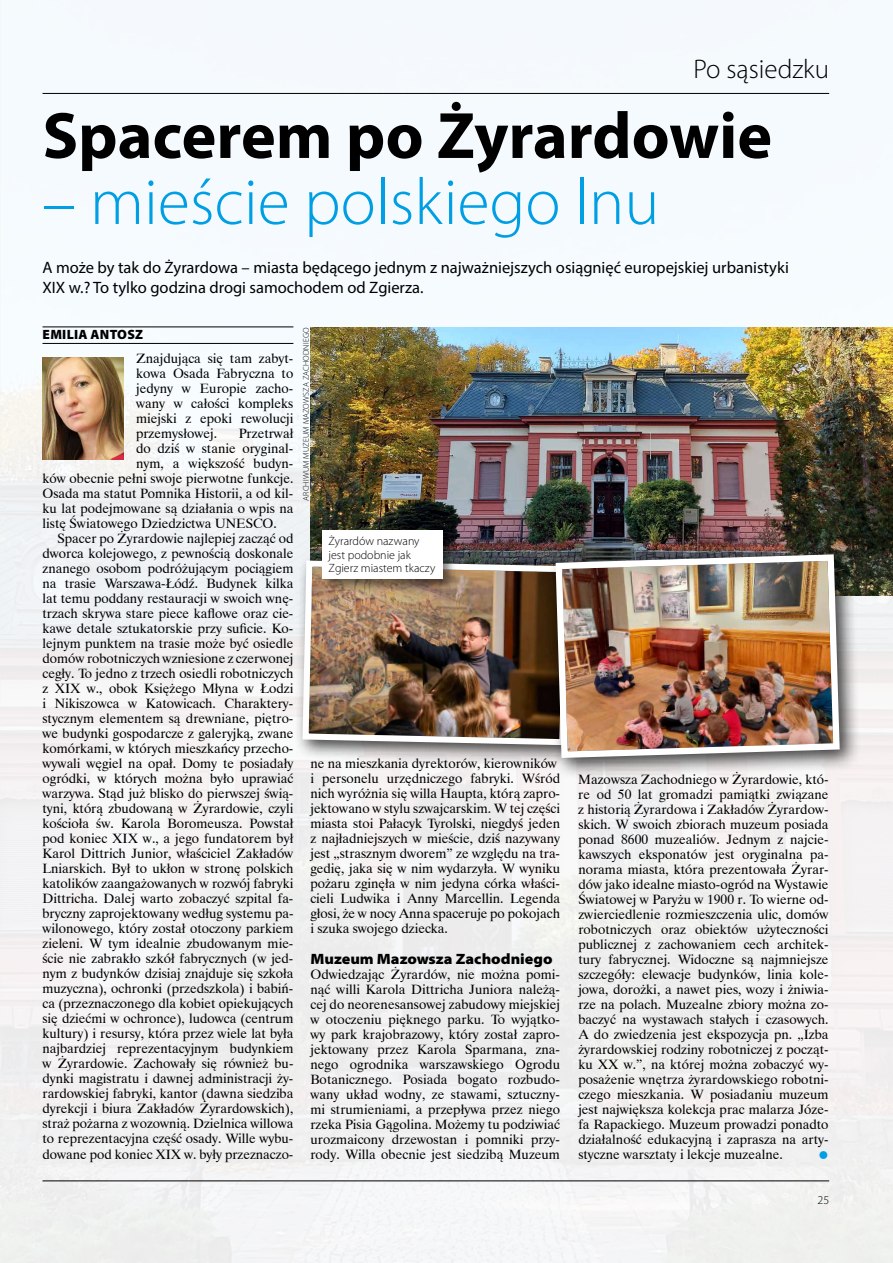
<style>
.page{position:relative;width:893px;height:1263px;background:#fff}
.page>*{position:absolute;margin:0;border:0;box-sizing:border-box;transform-origin:0 0}
.t1{font:700 66px "Myriad Pro";color:#000}
.t2{font:300 66px "Myriad Pro";color:#009fe3}
.t3{font:300 27px "Myriad Pro";color:#000}
.t4{font:16.5px/19.5px "Myriad Pro";color:#000}
.t5{font:900 semi-expanded 15px "Myriad Pro";color:#000}
.t6{font:13.5px/15px "Dutch 801 BT";letter-spacing:-.005em;color:#000;text-align:justify}
.t7{font:900 13.5px "Myriad Pro";letter-spacing:.02em;color:#000}
.t8{font:13.5px "Wingdings";color:#009fe3}
.t9{font:300 12px/13.5px "Myriad Pro";color:#000}
.t10{font:300 8.25px "Myriad Pro";letter-spacing:.02em;color:#000}
</style>
<div class="page">
<img style="left:0;top:0;width:893px;height:1263px">
<hr style="left:43px;top:1180px;width:786px;height:1px;background:#000">
<hr style="left:43px;top:93px;width:786px;height:1px;background:#000">
<hr style="left:43px;top:327px;width:250px;height:1px;background:#000">
<hr style="left:43px;top:343px;width:250px;height:1px;background:#000">
<img style="left:43px;top:357px;width:80px;height:102px">
<img style="left:572px;top:327px;width:321px;height:268px">
<img style="left:300px;top:19px;width:272px;height:1244px">
<div style="left:547px;top:546px;width:314px;height:233px;background:#000;opacity:.75"></div>
<img style="left:552px;top:551px;width:291px;height:210px">
<div style="left:320px;top:528px;width:137px;height:65px;background:#000;opacity:.5"></div>
<div style="left:322px;top:530px;width:120px;height:49px;background:#fff"></div>
<h2 class="t3" style="left:693px;top:54px;width:137px">Po sąsiedzku</h2>
<h1 class="t1" style="left:43px;top:93px;width:731px">Spacerem po Żyrardowie</h1>
<h1 class="t2" style="left:43px;top:166px;width:618px">– mieście polskiego lnu</h1>
<p class="t4" style="left:43px;top:258px;width:748px">A może by tak do Żyrardowa – miasta będącego jednym z najważniejszych osiągnięć europejskiej urbanistyki<br>XIX w.? To tylko godzina drogi samochodem od Zgierza.</p>
<p class="t7" style="left:43px;top:327px;width:102px">EMILIA ANTOSZ</p>
<p class="t6" style="left:136px;top:351px;width:159px">Znajdująca się tam zabyt&shy;kowa Osada Fabryczna to jedyny w Europie zacho&shy;wany w całości kompleks miejski z epoki rewolucji przemysłowej.</p>
<p class="t10" style="left:302px;top:501px;width:175px;rotate:-90deg">ARCHIWUM MUZEUM MAZOWSZA ZACHODNIEGO</p>
<p class="t6" style="left:239px;top:426px;width:56px">Przetrwał</p>
<p class="t6" style="left:136px;top:441px;width:159px">do dziś w stanie oryginal-</p>
<p class="t6" style="left:136px;top:456px;width:159px">nym, a większość budyn-</p>
<p class="t6" style="left:43px;top:471px;width:252px">ków obecnie pełni swoje pierwotne funkcje.</p>
<p class="t6" style="left:43px;top:486px;width:252px">Osada ma statut Pomnika Historii, a od kil-</p>
<p class="t6" style="left:43px;top:501px;width:252px">ku lat podejmowane są działania o wpis na</p>
<p class="t6" style="left:43px;top:516px;width:236px">listę Światowego Dziedzictwa UNESCO.</p>
<p class="t6" style="left:58px;top:531px;width:237px">Spacer po Żyrardowie najlepiej zacząć od</p>
<p class="t6" style="left:43px;top:546px;width:252px">dworca kolejowego, z pewnością doskonale</p>
<p class="t6" style="left:43px;top:561px;width:252px">znanego osobom podróżującym pociągiem</p>
<p class="t6" style="left:43px;top:576px;width:252px">na trasie Warszawa-Łódź. Budynek kilka</p>
<p class="t6" style="left:43px;top:591px;width:252px">lat temu poddany restauracji w swoich wnę-</p>
<p class="t6" style="left:43px;top:606px;width:252px">trzach skrywa stare piece kaflowe oraz cie-</p>
<p class="t6" style="left:43px;top:621px;width:252px">kawe detale sztukatorskie przy suficie. Ko-</p>
<p class="t6" style="left:43px;top:636px;width:252px">lejnym punktem na trasie może być osiedle</p>
<p class="t6" style="left:43px;top:651px;width:252px">domów robotniczych wzniesione z czerwonej</p>
<p class="t6" style="left:43px;top:666px;width:252px">cegły. To jedno z trzech osiedli robotniczych</p>
<p class="t6" style="left:43px;top:681px;width:252px">z XIX w., obok Księżego Młyna w Łodzi</p>
<p class="t6" style="left:43px;top:696px;width:252px">i Nikiszowca w Katowicach. Charaktery-</p>
<p class="t6" style="left:43px;top:711px;width:252px">stycznym elementem są drewniane, piętro-</p>
<p class="t6" style="left:43px;top:726px;width:252px">we budynki gospodarcze z galeryjką, zwane</p>
<p class="t6" style="left:43px;top:741px;width:252px">komórkami, w których mieszkańcy przecho-</p>
<p class="t6" style="left:43px;top:756px;width:252px">wywali węgiel na opał. Domy te posiadały</p>
<p class="t6" style="left:43px;top:771px;width:252px">ogródki, w których można było uprawiać</p>
<p class="t6" style="left:43px;top:786px;width:252px">warzywa. Stąd już blisko do pierwszej świą-</p>
<p class="t6" style="left:43px;top:801px;width:252px">tyni, którą zbudowaną w Żyrardowie, czyli</p>
<p class="t6" style="left:43px;top:816px;width:252px">kościoła św. Karola Boromeusza. Powstał</p>
<p class="t6" style="left:43px;top:831px;width:252px">pod koniec XIX w., a jego fundatorem był</p>
<p class="t6" style="left:43px;top:846px;width:252px">Karol Dittrich Junior, właściciel Zakładów</p>
<p class="t6" style="left:43px;top:861px;width:252px">Lniarskich. Był to ukłon w stronę polskich</p>
<p class="t6" style="left:43px;top:876px;width:252px">katolików zaangażowanych w rozwój fabryki</p>
<p class="t6" style="left:43px;top:891px;width:252px">Dittricha. Dalej warto zobaczyć szpital fa-</p>
<p class="t6" style="left:43px;top:906px;width:252px">bryczny zaprojektowany według systemu pa-</p>
<p class="t6" style="left:43px;top:921px;width:252px">wilonowego, który został otoczony parkiem</p>
<p class="t6" style="left:43px;top:936px;width:252px">zieleni. W tym idealnie zbudowanym mie-</p>
<p class="t6" style="left:43px;top:951px;width:252px">ście nie zabrakło szkół fabrycznych (w jed-</p>
<p class="t6" style="left:43px;top:966px;width:252px">nym z budynków dzisiaj znajduje się szkoła</p>
<p class="t6" style="left:43px;top:981px;width:252px">muzyczna), ochronki (przedszkola) i babiń-</p>
<p class="t6" style="left:43px;top:996px;width:252px">ca (przeznaczonego dla kobiet opiekujących</p>
<p class="t6" style="left:43px;top:1011px;width:252px">się dziećmi w ochronce), ludowca (centrum</p>
<p class="t6" style="left:43px;top:1026px;width:252px">kultury) i resursy, która przez wiele lat była</p>
<p class="t6" style="left:43px;top:1041px;width:252px">najbardziej reprezentacyjnym budynkiem</p>
<p class="t6" style="left:43px;top:1056px;width:252px">w Żyrardowie. Zachowały się również bu-</p>
<p class="t6" style="left:43px;top:1071px;width:252px">dynki magistratu i dawnej administracji ży-</p>
<p class="t6" style="left:43px;top:1086px;width:252px">rardowskiej fabryki, kantor (dawna siedziba</p>
<p class="t6" style="left:43px;top:1101px;width:252px">dyrekcji i biura Zakładów Żyrardowskich),</p>
<p class="t6" style="left:43px;top:1116px;width:252px">straż pożarna z wozownią. Dzielnica willowa</p>
<p class="t6" style="left:43px;top:1131px;width:252px">to reprezentacyjna część osady. Wille wybu-</p>
<p class="t6" style="left:43px;top:1146px;width:252px">dowane pod koniec XIX w. były przeznaczo-</p>
<p class="t9" style="left:329px;top:535px;width:108px">Żyrardów nazwany jest podobnie jak<br>Zgierz miastem tkaczy</p>
<p class="t6" style="left:310px;top:756px;width:251px;text-align:left">ne na mieszkania dyrektorów, kierowników i personelu urzędniczego fabryki. Wśród nich wyróżnia się willa Haupta, którą zapro&shy;jektowano w stylu szwajcarskim. W tej części miasta stoi Pałacyk Tyrolski, niegdyś jeden z najładniejszych w mieście, dziś nazywany jest „strasznym dworem” ze względu na tra&shy;gedię, jaka się w nim wydarzyła. W wyniku pożaru zginęła w nim jedyna córka właści&shy;cieli Ludwika i Anny Marcellin. Legenda głosi, że w nocy Anna spaceruje po pokojach i szuka swojego dziecka.</p>
<p class="t5" style="left:310px;top:950px;width:244px">Muzeum Mazowsza Zachodniego</p>
<p class="t6" style="left:310px;top:966px;width:251px">Odwiedzając Żyrardów, nie można pomi&shy;nąć willi Karola Dittricha Juniora należą&shy;cej do neorenesansowej zabudowy miejskiej w otoczeniu pięknego parku. To wyjątko&shy;wy park krajobrazowy, który został zapro&shy;jektowany przez Karola Sparmana, zna&shy;nego ogrodnika warszawskiego Ogrodu Botanicznego. Posiada bogato rozbudo&shy;wany układ wodny, ze stawami, sztuczny&shy;mi strumieniami, a przepływa przez niego rzeka Pisia Gągolina. Możemy tu podziwiać urozmaicony drzewostan i pomniki przy&shy;rody. Willa obecnie jest siedzibą Muzeum</p>
<p class="t6" style="left:578px;top:771px;width:252px">Mazowsza Zachodniego w Żyrardowie, któ&shy;re od 50 lat gromadzi pamiątki związane z historią Żyrardowa i Zakładów Żyrardow&shy;skich. W swoich zbiorach muzeum posiada ponad 8600 muzealiów. Jednym z najcie&shy;kawszych eksponatów jest oryginalna pa&shy;norama miasta, która prezentowała Żyrar&shy;dów jako idealne miasto-ogród na Wystawie Światowej w Paryżu w 1900 r. To wierne od&shy;zwierciedlenie rozmieszczenia ulic, domów robotniczych oraz obiektów użyteczności publicznej z zachowaniem cech architek&shy;tury fabrycznej. Widoczne są najmniejsze szczegóły: elewacje budynków, linia kole&shy;jowa, dorożki, a nawet pies, wozy i żniwia&shy;rze na polach. Muzealne zbiory można zo&shy;baczyć na wystawach stałych i czasowych.<br>A do zwiedzenia jest ekspozycja pn. „Izba żyrardowskiej rodziny robotniczej z począt&shy;ku XX w.”, na której można zobaczyć wy&shy;posażenie wnętrza żyrardowskiego robotni&shy;czego mieszkania. W posiadaniu muzeum jest największa kolekcja prac malarza Józe&shy;fa Rapackiego. Muzeum prowadzi ponadto działalność edukacyjną i zaprasza na arty&shy;styczne warsztaty i lekcje muzealne.</p>
<p class="t8" style="left:818px;top:1148px;width:12px">●</p>
<p class="t9" style="left:817px;top:1193px;width:13px">25</p>
</div>
